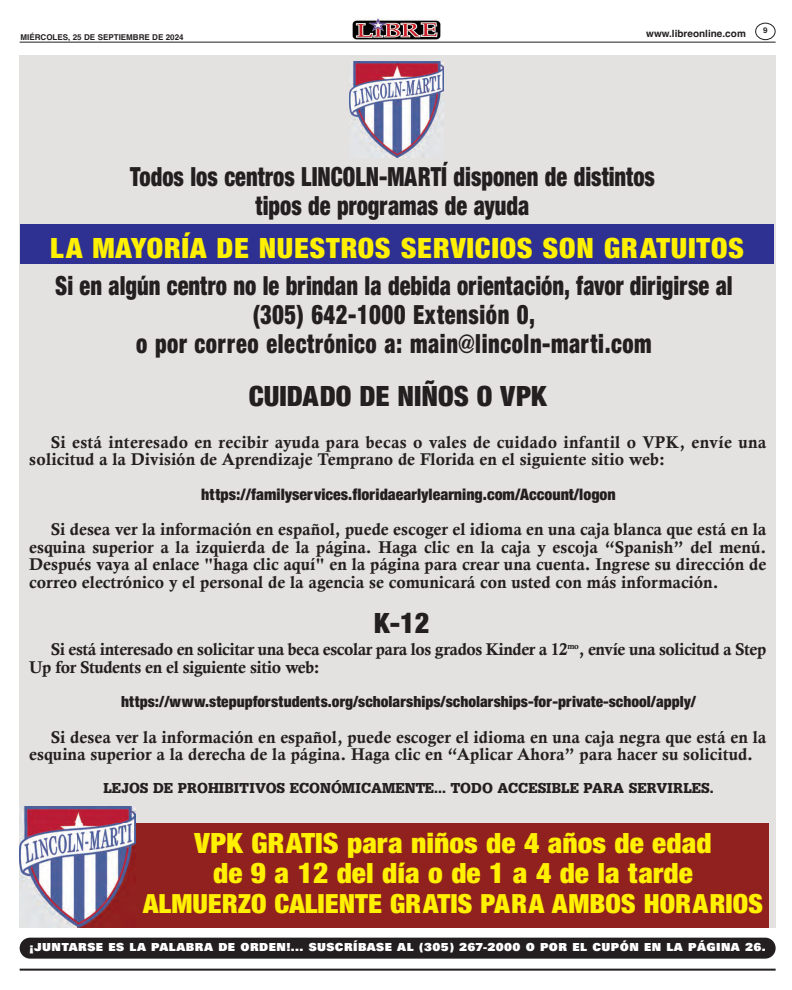
<style>
.page{position:relative;width:792px;height:990px;background:#fff}
.page>*{position:absolute;margin:0;border:0;box-sizing:border-box;transform-origin:0 0}
.t1{font:30px/30.6px "Sans Black Condensed DTC";letter-spacing:.01em;color:#fff101;text-align:center;scale:1.05 1}
.t2{font:30px "Sans Black Condensed DTC";color:#231f20}
.t3{font:28.3px/28.9px "Sans Black Condensed DTC";letter-spacing:.025em;color:#231f20;text-align:center;scale:.85 1}
.t4{font:28.3px/28.9px "Sans Black Condensed DTC";color:#231f20;text-align:center;scale:.85 1}
.t5{font:28.3px "Sans Black Condensed DTC";color:#fff101;scale:1.05 1}
.t6{font:17px/17.5px "Calis MT Bol";color:#231f20}
.t7{font:17px/17.5px "Calis MT Bol";letter-spacing:-.025em;color:#231f20}
.t8{font:17px "Sans Black Condensed DTC";color:#231f20}
.t9{font:16.5px "Sans Black Condensed DTC";color:#231f20}
.t10{font:15px "Square Serif Black DTC";color:#231f20}
.t11{font:12px "Univers Ultra Bold DTC";letter-spacing:.035em;color:#fff}
.t12{font:700 10px "Helvetica";color:#231f20}
.t13{font:700 8px "Helvetica";color:#231f20}
</style>
<div class="page">
<hr style="left:20px;top:969px;width:756px;height:2px;background:#231f20">
<hr style="left:20px;top:42px;width:756px;height:1px;background:#231f20">
<svg style="left:355px;top:23px;width:86px;height:17px"></svg>
<img style="left:353px;top:18px;width:87px;height:21px">
<svg style="left:755px;top:23px;width:21px;height:17px"></svg>
<div style="left:20px;top:938px;width:756px;height:21px;background:#231f20;border-radius:10px"></div>
<div style="left:19px;top:55px;width:756px;height:872px;background:#e3e2e1"></div>
<img style="left:349px;top:62px;width:94px;height:96px">
<div style="left:77px;top:823px;width:692px;height:105px;background:#91211f"></div>
<img style="left:20px;top:807px;width:116px;height:121px">
<div style="left:20px;top:224px;width:754px;height:40px;background:#2e3092"></div>
<p class="t13" style="left:21px;top:34px;width:164px">MIÉRCOLES, 25 DE SEPTIEMBRE DE 2024</p>
<p class="t12" style="left:646px;top:29px;width:101px">www.libreonline.com</p>
<p class="t13" style="left:763px;top:27px;width:6px">9</p>
<h2 class="t4" style="left:130px;top:165px;width:619px">Todos los centros LINCOLN-MARTÍ disponen de distintos tipos de programas de ayuda</h2>
<h1 class="t1" style="left:50px;top:235px;width:662px">LA MAYORÍA DE NUESTROS SERVICIOS SON GRATUITOS</h1>
<h2 class="t3" style="left:55px;top:274px;width:799px">Si en algún centro no le brindan la debida orientación, favor dirigirse al (305) 642-1000 Extensión 0,<br>o por correo electrónico a: main@lincoln-marti.com</h2>
<h1 class="t2" style="left:249px;top:386px;width:299px">CUIDADO DE NIÑOS O VPK</h1>
<p class="t6" style="left:29px;top:436px;width:739px;text-indent:22px">Si está interesado en recibir ayuda para becas o vales de cuidado infantil o VPK, envíe una solicitud a la División de Aprendizaje Temprano de Florida en el siguiente sitio web:</p>
<p class="t8" style="left:201px;top:488px;width:416px">https://familyservices.floridaearlylearning.com/Account/logon</p>
<p class="t6" style="left:29px;top:523px;width:739px;text-align:justify;text-indent:22px">Si desea ver la información en español, puede escoger el idioma en una caja blanca que está en la esquina superior a la izquierda de la página. Haga clic en la caja y escoja “Spanish” del menú.<br>Después vaya al enlace "haga clic aquí" en la página para crear una cuenta. Ingrese su dirección de correo electrónico y el personal de la agencia se comunicará con usted con más información.</p>
<h1 class="t2" style="left:374px;top:613px;width:57px">K-12</h1>
<p class="t7" style="left:29px;top:643px;width:739px;text-indent:22px">Si está interesado en solicitar una beca escolar para los grados Kinder a 12<sup>mo</sup>, envíe una solicitud a Step<br>Up for Students en el siguiente sitio web:</p>
<p class="t9" style="left:121px;top:696px;width:576px">https://www.stepupforstudents.org/scholarships/scholarships-for-private-school/apply/</p>
<p class="t6" style="left:29px;top:731px;width:739px;text-indent:22px">Si desea ver la información en español, puede escoger el idioma en una caja negra que está en la esquina superior a la derecha de la página. Haga clic en “Aplicar Ahora” para hacer su solicitud.</p>
<p class="t10" style="left:103px;top:783px;width:612px">LEJOS DE PROHIBITIVOS ECONÓMICAMENTE... TODO ACCESIBLE PARA SERVIRLES.</p>
<h1 class="t1" style="left:194px;top:830px;width:494px">VPK GRATIS para niños de 4 años de edad de 9 a 12 del día o de 1 a 4 de la tarde</h1>
<h2 class="t5" style="left:143px;top:894px;width:592px">ALMUERZO CALIENTE GRATIS PARA AMBOS HORARIOS</h2>
<p class="t11" style="left:29px;top:943px;width:738px">¡JUNTARSE ES LA PALABRA DE ORDEN!... SUSCRÍBASE AL (305) 267-2000 O POR EL CUPÓN EN LA PÁGINA 26.</p>
</div>
